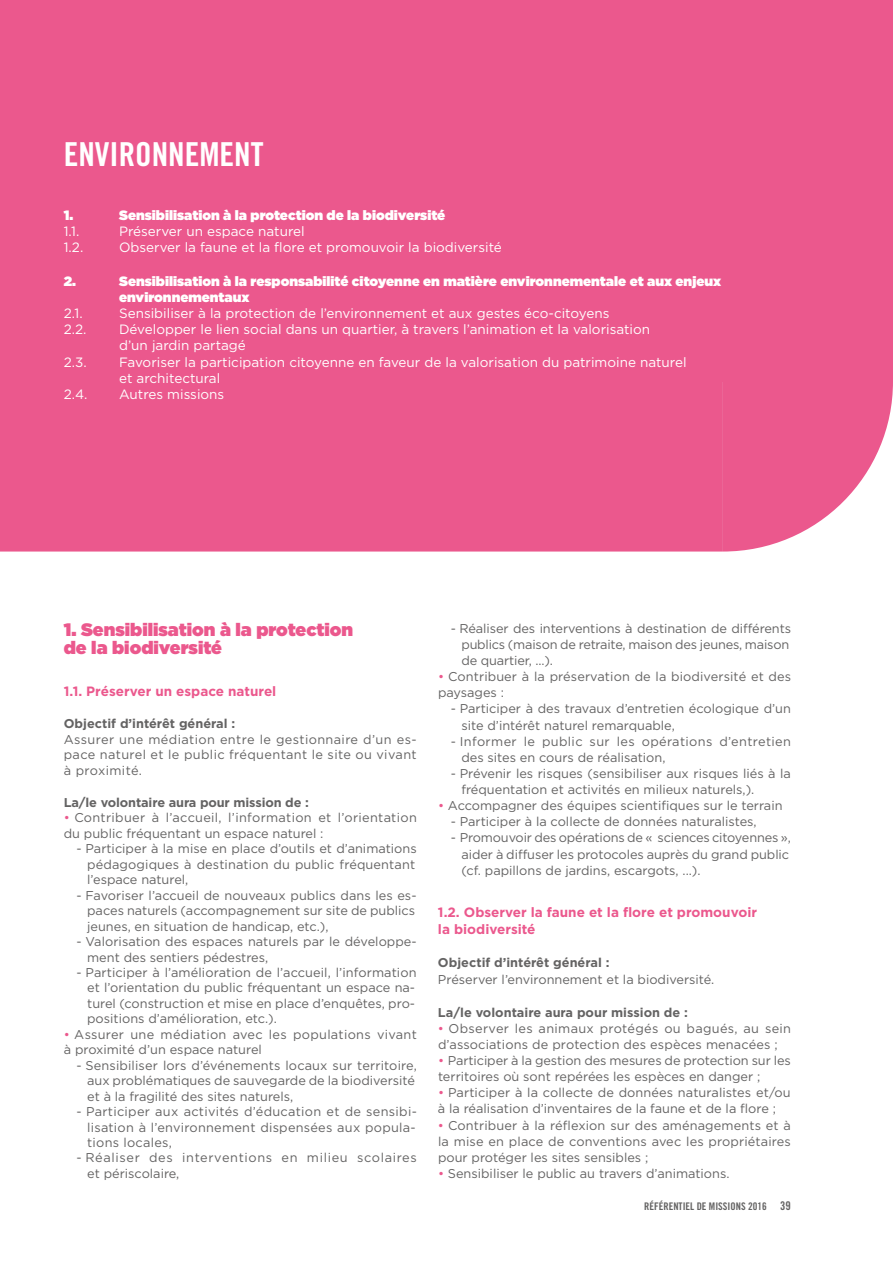
<style>
.page{position:relative;width:893px;height:1263px;background:#fff}
.page>*{position:absolute;margin:0;border:0;box-sizing:border-box;transform-origin:0 0}
.t1{font:33px "Trade Gothic Bold Cond Twenty";color:#fff}
.t2{font:900 18px/17.4px "Gotham";color:#eb588d}
.t3{font:13.5px/16.2px "Gotham";color:#fff}
.t4{font:900 13.5px/16.2px "Gotham";color:#fff}
.t5{font:700 13.5px/17px "Gotham";color:#eb588d}
.t6{font:12.75px/15.5px "Gotham";color:#646363}
.t7{font:700 12.75px "Gotham";color:#646363}
.t8{font:12.75px/15.5px "Gotham";letter-spacing:.02em;color:#646363}
.t9{font:12.75px/16.2px "Gotham";letter-spacing:.03em;color:#646363}
.t10{font:12.75px/15.5px "Gotham";letter-spacing:.025em;color:#646363}
.t11{font:12.75px/15.5px "Gotham";letter-spacing:.05em;color:#646363}
.t12{font:10.5px "Trade Gothic Bold Cond Twenty";color:#646363}
.s1{color:#eb588d}
.s2{font-size:12px}
</style>
<div class="page">
<div style="left:0;top:0;width:723px;height:551px;background:#eb588d"></div>
<svg style="left:723px;top:381px;width:170px;height:170px"></svg>
<div style="left:723px;top:0;width:170px;height:381px;background:#eb588d"></div>
<h1 class="t1" style="left:64px;top:134px;width:201px">ENVIRONNEMENT</h1>
<p class="t4" style="left:64px;top:207px;width:11px">1.</p>
<p class="t4" style="left:119px;top:207px;width:328px">Sensibilisation à la protection de la biodiversité</p>
<p class="t3" style="left:64px;top:223px;width:17px">1.1.</p>
<p class="t3" style="left:119px;top:223px;width:187px">Préserver un espace naturel</p>
<p class="t3" style="left:64px;top:239px;width:21px">1.2.</p>
<p class="t3" style="left:119px;top:239px;width:384px">Observer la faune et la flore et promouvoir la biodiversité</p>
<p class="t4" style="left:64px;top:273px;width:14px">2.</p>
<p class="t4" style="left:119px;top:273px;width:604px">Sensibilisation à la responsabilité citoyenne en matière environnementale et aux enjeux environnementaux</p>
<p class="t3" style="left:64px;top:305px;width:20px">2.1.</p>
<p class="t3" style="left:119px;top:305px;width:492px">Sensibiliser à la protection de l’environnement et aux gestes éco-citoyens</p>
<p class="t3" style="left:64px;top:321px;width:24px">2.2.</p>
<p class="t3" style="left:119px;top:321px;width:533px">Développer le lien social dans un quartier, à travers l’animation et la valorisation d’un jardin partagé</p>
<p class="t3" style="left:64px;top:353px;width:24px">2.3.</p>
<p class="t3" style="left:119px;top:353px;width:569px">Favoriser la participation citoyenne en faveur de la valorisation du patrimoine naturel et architectural</p>
<p class="t3" style="left:64px;top:386px;width:25px">2.4.</p>
<p class="t3" style="left:119px;top:386px;width:107px">Autres missions</p>
<h2 class="t2" style="left:64px;top:621px;width:291px">1. Sensibilisation à la protection de la biodiversité</h2>
<p class="t5" style="left:64px;top:682px;width:214px">1.1. Préserver un espace naturel</p>
<p class="t7" style="left:64px;top:716px;width:173px">Objectif d’intérêt général :</p>
<p class="t6" style="left:64px;top:731px;width:354px;text-align:justify">Assurer une médiation entre le gestionnaire d’un es&shy;pace naturel et le public fréquentant le site ou vivant à proximité.</p>
<p class="t7" style="left:64px;top:795px;width:247px">La/le volontaire aura pour mission de :</p>
<p class="t8" style="left:64px;top:810px;width:355px"><span class="s1">•</span> Contribuer à l’accueil, l’information et l’orientation du public fréquentant un espace naturel :</p>
<p class="t6" style="left:87px;top:841px;width:331px;text-align:justify;text-indent:-11px">- Participer à la mise en place d’outils et d’animations pédagogiques à destination du public fréquentant l’espace naturel,</p>
<p class="t6" style="left:87px;top:887px;width:331px;text-align:justify;text-indent:-11px">- Favoriser l’accueil de nouveaux publics dans les es&shy;paces naturels (accompagnement sur site de publics jeunes, en situation de handicap, etc.),</p>
<p class="t6" style="left:87px;top:933px;width:331px;text-indent:-11px">- Valorisation des espaces naturels par le développe&shy;ment des sentiers pédestres,</p>
<p class="t6" style="left:87px;top:964px;width:331px;text-align:justify;text-indent:-11px">- Participer à l’amélioration de l’accueil, l’information et l’orientation du public fréquentant un espace na&shy;turel (construction et mise en place d’enquêtes, pro&shy;positions d’amélioration, etc.).</p>
<p class="t10" style="left:64px;top:1026px;width:355px"><span class="s1">•</span> Assurer une médiation avec les populations vivant à proximité d’un espace naturel</p>
<p class="t6" style="left:87px;top:1057px;width:331px;text-indent:-11px">- Sensibiliser lors d’événements locaux sur territoire, aux problématiques de sauvegarde de la biodiversité et à la fragilité des sites naturels,</p>
<p class="t6" style="left:87px;top:1103px;width:331px;text-align:justify;text-indent:-11px">- Participer aux activités d’éducation et de sensibi&shy;lisation à l’environnement dispensées aux popula&shy;tions locales,</p>
<p class="t11" style="left:87px;top:1150px;width:331px;text-indent:-11px">- Réaliser des interventions en milieu scolaires et périscolaire,</p>
<p class="t6" style="left:461px;top:620px;width:331px;line-height:16.2px;text-indent:-11px">- Réaliser des interventions à destination de différents publics (maison de retraite, maison des jeunes, maison de quartier, ...).</p>
<p class="t6" style="left:438px;top:668px;width:355px;line-height:16.2px"><span class="s1">•</span> Contribuer à la préservation de la biodiversité et des paysages :</p>
<p class="t6" style="left:461px;top:700px;width:331px;line-height:16.2px;text-indent:-11px">- Participer à des travaux d’entretien écologique d’un site d’intérêt naturel remarquable,</p>
<p class="t9" style="left:461px;top:733px;width:331px;text-indent:-11px">- Informer le public sur les opérations d’entretien des sites en cours de réalisation,</p>
<p class="t6" style="left:461px;top:765px;width:331px;line-height:16.2px;text-indent:-11px">- Prévenir les risques (sensibiliser aux risques liés à la fréquentation et activités en milieux naturels,).</p>
<p class="t6" style="left:438px;top:798px;width:346px"><span class="s1">•</span> Accompagner des équipes scientifiques sur le terrain</p>
<p class="t6" style="left:451px;top:814px;width:307px">- Participer à la collecte de données naturalistes,</p>
<p class="t6" style="left:461px;top:829px;width:331px;line-height:16.2px;text-indent:-11px">- Promouvoir des opérations de « sciences citoyennes », aider à diffuser les protocoles auprès du grand public (cf. papillons de jardins, escargots, ...).</p>
<p class="t5" style="left:438px;top:904px;width:321px">1.2. Observer la faune et la flore et promouvoir la biodiversité</p>
<p class="t7" style="left:438px;top:955px;width:173px">Objectif d’intérêt général :</p>
<p class="t6" style="left:438px;top:971px;width:278px">Préserver l’environnement et la biodiversité.</p>
<p class="t7" style="left:438px;top:1004px;width:251px">La/le volontaire aura pour mission de :</p>
<p class="t6" style="left:438px;top:1020px;width:355px;line-height:16.2px"><span class="s1">•</span> Observer les animaux protégés ou bagués, au sein d’associations de protection des espèces menacées ;</p>
<p class="t6" style="left:438px;top:1052px;width:354px;line-height:16.2px"><span class="s1">•</span> Participer à la gestion des mesures de protection sur les territoires où sont repérées les espèces en danger ;</p>
<p class="t6" style="left:438px;top:1084px;width:354px;line-height:16.2px"><span class="s1">•</span> Participer à la collecte de données naturalistes et/ou à la réalisation d’inventaires de la faune et de la flore ;</p>
<p class="t6" style="left:438px;top:1117px;width:354px;line-height:16.2px;text-align:justify"><span class="s1">•</span> Contribuer à la réflexion sur des aménagements et à la mise en place de conventions avec les propriétaires pour protéger les sites sensibles ;</p>
<p class="t6" style="left:438px;top:1165px;width:293px"><span class="s1">•</span> Sensibiliser le public au travers d’animations.</p>
<p class="t12" style="left:644px;top:1200px;width:148px">RÉFÉRENTIEL DE MISSIONS 2016 <span class="s2">39</span></p>
</div>
